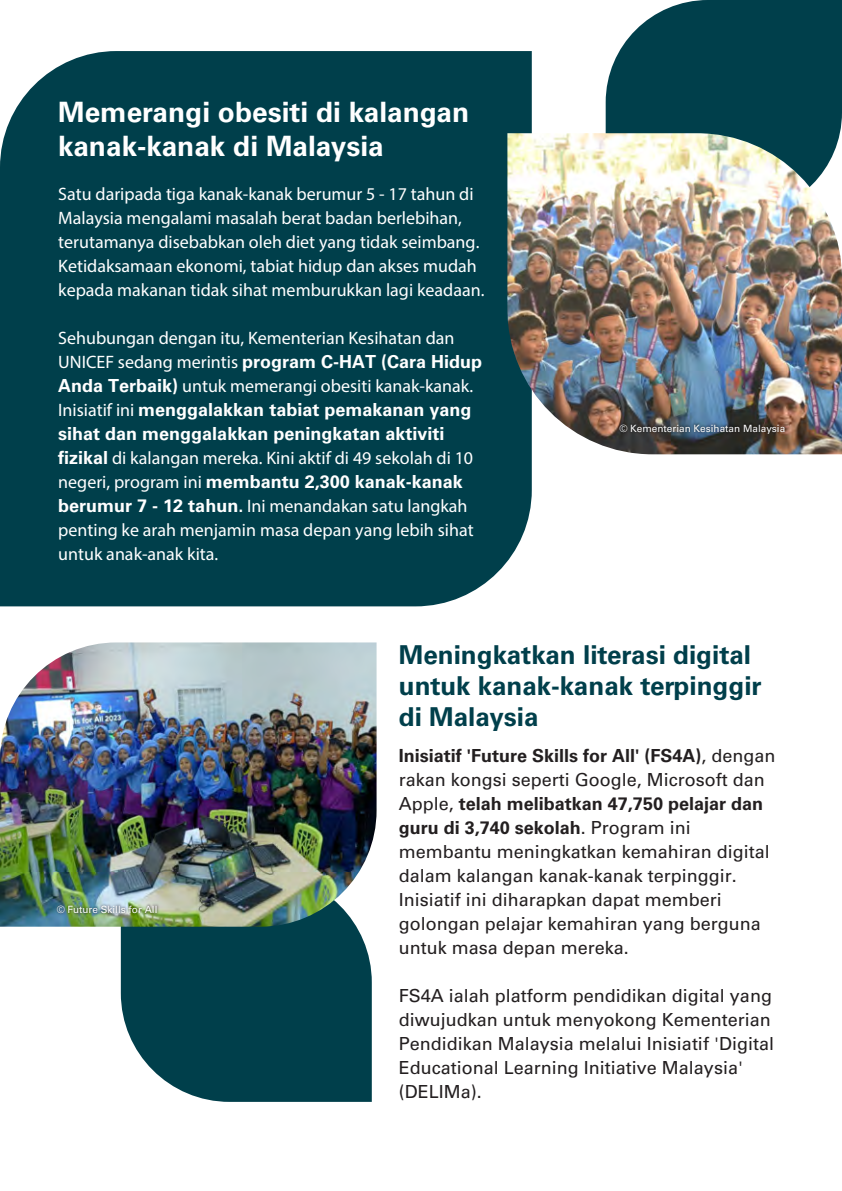
<style>
.page{position:relative;width:842px;height:1191px;background:#fff}
.page>*{position:absolute;margin:0;border:0;box-sizing:border-box;transform-origin:0 0}
.t1{font:700 28px/33.6px "Univers LT Pro 65";color:#fff}
.t2{font:700 26px/31.2px "Univers LT Pro 65";color:#003f4b}
.t3{font:18px/24px "Myriad Pro";color:#fff}
.t4{font:18px/24px "Univers LT Pro 55 Roman";color:#231f20}
.t5{font:700 18px/24px "Univers LT Pro 65";color:#fff}
.t6{font:700 18px/24px "Univers LT Pro 65";color:#231f20}
.t7{font:10px "Univers LT Pro 55 Roman";color:#fff}
.s1{font-family:"Myriad Pro";font-weight:400}
.s2{font-family:"Univers LT Pro 65";font-weight:700}
.s3{font-family:"Univers LT Pro 55 Roman";font-weight:400}
</style>
<div class="page">
<svg style="left:606px;top:0;width:236px;height:133px;background:#124c57"></svg>
<svg style="left:121px;top:926px;width:251px;height:175px;background:#104b56"></svg>
<div style="left:0;top:51px;width:532px;height:555px;background:#003f4b"></div>
<img style="left:0;top:642px;width:377px;height:284px">
<img style="left:507px;top:133px;width:335px;height:321px">
<img style="left:616px;top:420px;width:173px;height:19px">
<img style="left:53px;top:900px;width:109px;height:19px">
<h1 class="t1" style="left:58px;top:96px;width:412px">Memerangi obesiti di kalangan kanak-kanak di Malaysia</h1>
<p class="t3" style="left:58px;top:182px;width:428px">Satu daripada tiga kanak-kanak berumur 5 - 17 tahun di Malaysia mengalami masalah berat badan berlebihan, terutamanya disebabkan oleh diet yang tidak seimbang.<br>Ketidaksamaan ekonomi, tabiat hidup dan akses mudah kepada makanan tidak sihat memburukkan lagi keadaan.</p>
<p class="t3" style="left:58px;top:326px;width:398px">Sehubungan dengan itu, Kementerian Kesihatan dan</p>
<p class="t5" style="left:58px;top:350px;width:425px"><span class="s1">UNICEF sedang merintis</span> program C-HAT (Cara Hidup</p>
<p class="t3" style="left:58px;top:374px;width:416px"><span class="s2">Anda Terbaik)</span> untuk memerangi obesiti kanak-kanak.</p>
<p class="t5" style="left:58px;top:398px;width:415px"><span class="s1">Inisiatif ini</span> menggalakkan tabiat pemakanan yang sihat dan menggalakkan peningkatan aktiviti</p>
<p class="t3" style="left:58px;top:445px;width:416px"><span class="s2">fizikal</span> di kalangan mereka. Kini aktif di 49 sekolah di 10</p>
<p class="t5" style="left:58px;top:470px;width:406px"><span class="s1">negeri, program ini</span> membantu 2,300 kanak-kanak</p>
<p class="t3" style="left:58px;top:493px;width:417px"><span class="s2">berumur 7 - 12 tahun.</span> Ini menandakan satu langkah penting ke arah menjamin masa depan yang lebih sihat untuk anak-anak kita.</p>
<p class="t7" style="left:619px;top:422px;width:167px">© Kementerian Kesihatan Malaysia</p>
<p class="t7" style="left:57px;top:903px;width:102px">© Future Skills for All</p>
<h2 class="t2" style="left:399px;top:639px;width:364px">Meningkatkan literasi digital untuk kanak-kanak terpinggir di Malaysia</h2>
<p class="t6" style="left:399px;top:743px;width:378px">Inisiatif 'Future Skills for All' (FS4A)<span class="s3">, dengan</span></p>
<p class="t4" style="left:399px;top:767px;width:368px">rakan kongsi seperti Google, Microsoft dan</p>
<p class="t6" style="left:399px;top:791px;width:366px"><span class="s3">Apple,</span> telah melibatkan 47,750 pelajar dan guru di 3,740 sekolah<span class="s3">. Program ini</span></p>
<p class="t4" style="left:399px;top:839px;width:373px">membantu meningkatkan kemahiran digital dalam kalangan kanak-kanak terpinggir.<br>Inisiatif ini diharapkan dapat memberi golongan pelajar kemahiran yang berguna untuk masa depan mereka.</p>
<p class="t4" style="left:399px;top:983px;width:377px">FS4A ialah platform pendidikan digital yang diwujudkan untuk menyokong Kementerian Pendidikan Malaysia melalui Inisiatif 'Digital Educational Learning Initiative Malaysia' (DELIMa).</p>
</div>
